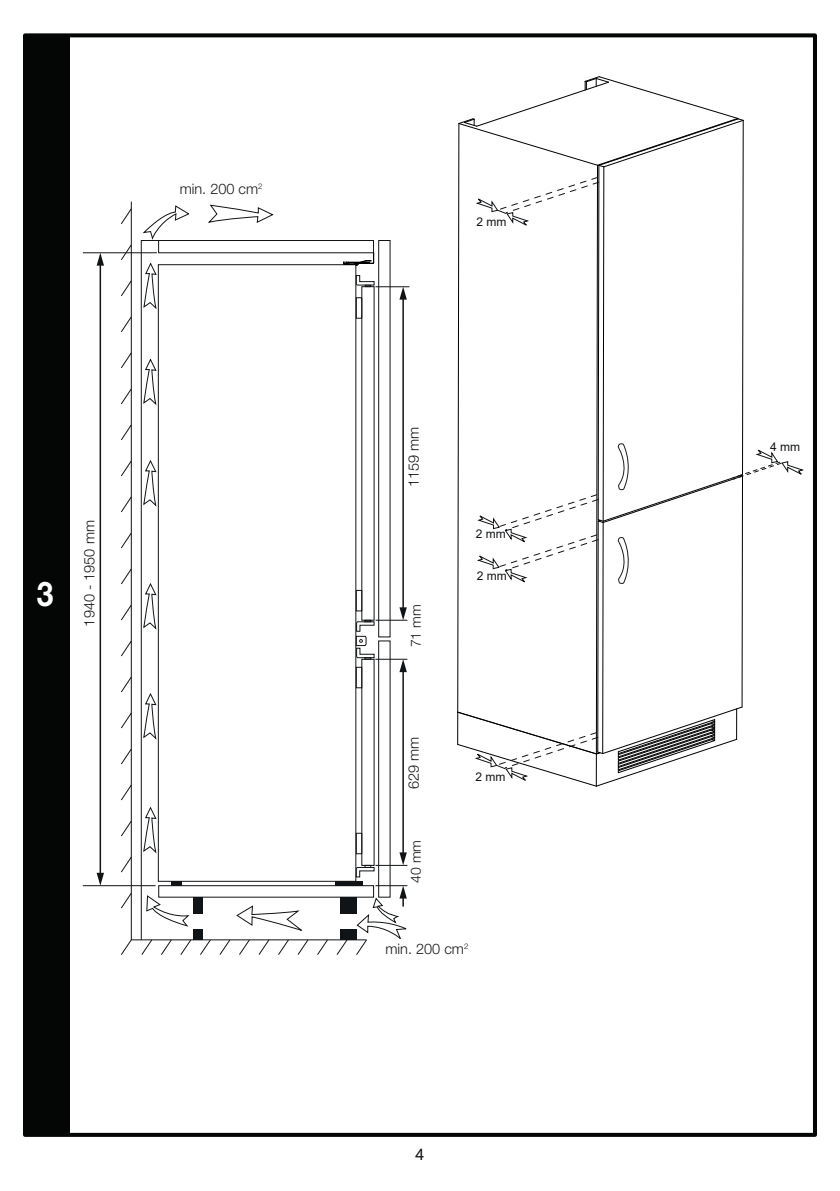
<style>
.page{position:relative;width:840px;height:1191px;background:#fff}
.page>*{position:absolute;margin:0;border:0;box-sizing:border-box;transform-origin:0 0}
.t1{font:700 34px "Helvetica Neue LT Pro";color:#fff;scale:.88 1}
.t2{font:300 16px "Helvetica Neue LT Pro";color:#1a1918}
.t3{font:300 14.6px "Helvetica Neue LT Pro";color:#1a1918}
.t4{font:300 14px "Helvetica Neue LT Pro";color:#1a1918}
.t5{font:12px "Arial";color:#111416}
</style>
<div class="page">
<div style="left:25px;top:35px;width:44px;height:1099px;background:#040505"></div>
<div style="left:378px;top:640px;width:12px;height:257px;border:1px solid #111416"></div>
<hr style="left:375px;top:659px;width:32px;height:1px;background:#111416">
<div style="left:378px;top:240px;width:12px;height:397px;border:1px solid #111416"></div>
<hr style="left:375px;top:620px;width:32px;height:1px;background:#111416">
<hr style="left:375px;top:286px;width:34px;height:1px;background:#111416">
<hr style="left:375px;top:865px;width:32px;height:1px;background:#111416">
<hr style="left:402px;top:295px;width:1px;height:319px;background:#111416">
<svg style="left:399px;top:659px;width:7px;height:13px"></svg>
<svg style="left:399px;top:852px;width:7px;height:13px"></svg>
<hr style="left:402px;top:671px;width:1px;height:182px;background:#111416">
<svg style="left:130px;top:201px;width:237px;height:740px"></svg>
<svg style="left:199px;top:938px;width:13px;height:17px"></svg>
<svg style="left:218px;top:938px;width:13px;height:17px"></svg>
<svg style="left:238px;top:938px;width:13px;height:17px"></svg>
<svg style="left:257px;top:938px;width:13px;height:17px"></svg>
<svg style="left:277px;top:938px;width:13px;height:17px"></svg>
<svg style="left:296px;top:938px;width:13px;height:17px"></svg>
<svg style="left:316px;top:938px;width:13px;height:17px"></svg>
<svg style="left:335px;top:938px;width:13px;height:17px"></svg>
<svg style="left:121px;top:938px;width:12px;height:17px"></svg>
<svg style="left:121px;top:891px;width:12px;height:18px"></svg>
<svg style="left:121px;top:855px;width:12px;height:18px"></svg>
<svg style="left:121px;top:819px;width:12px;height:18px"></svg>
<svg style="left:121px;top:783px;width:12px;height:18px"></svg>
<svg style="left:121px;top:747px;width:12px;height:18px"></svg>
<svg style="left:121px;top:711px;width:12px;height:18px"></svg>
<svg style="left:121px;top:675px;width:12px;height:18px"></svg>
<svg style="left:121px;top:639px;width:12px;height:18px"></svg>
<svg style="left:121px;top:603px;width:12px;height:18px"></svg>
<svg style="left:121px;top:567px;width:12px;height:18px"></svg>
<svg style="left:121px;top:531px;width:12px;height:18px"></svg>
<svg style="left:121px;top:495px;width:12px;height:18px"></svg>
<svg style="left:121px;top:459px;width:12px;height:18px"></svg>
<svg style="left:121px;top:423px;width:12px;height:18px"></svg>
<svg style="left:121px;top:387px;width:12px;height:18px"></svg>
<svg style="left:121px;top:351px;width:12px;height:18px"></svg>
<svg style="left:121px;top:315px;width:12px;height:18px"></svg>
<svg style="left:121px;top:279px;width:12px;height:18px"></svg>
<svg style="left:120px;top:243px;width:13px;height:18px"></svg>
<svg style="left:121px;top:207px;width:12px;height:18px"></svg>
<svg style="left:355px;top:274px;width:20px;height:13px"></svg>
<svg style="left:355px;top:865px;width:20px;height:13px"></svg>
<hr style="left:83px;top:252px;width:74px;height:1px;background:#111416">
<hr style="left:83px;top:885px;width:72px;height:1px;background:#111416">
<hr style="left:99px;top:259px;width:2px;height:616px;background:#111416">
<hr style="left:335px;top:881px;width:28px;height:4px;background:#111416">
<svg style="left:399px;top:287px;width:7px;height:13px"></svg>
<svg style="left:399px;top:607px;width:7px;height:13px"></svg>
<svg style="left:97px;top:872px;width:7px;height:13px"></svg>
<svg style="left:97px;top:253px;width:7px;height:13px"></svg>
<svg style="left:457px;top:76px;width:346px;height:711px"></svg>
<svg style="left:140px;top:205px;width:52px;height:750px"></svg>
<svg style="left:342px;top:252px;width:32px;height:15px"></svg>
<div style="left:23px;top:33px;width:793px;height:1103px;border:4px solid #040505"></div>
<svg style="left:355px;top:885px;width:53px;height:70px"></svg>
<svg style="left:355px;top:620px;width:20px;height:40px"></svg>
<p class="t3" style="left:179px;top:180px;width:84px">min. 200 cm<sup>2</sup></p>
<h1 class="t1" style="left:37px;top:573px;width:20px">3</h1>
<p class="t3" style="left:80px;top:626px;width:108px;rotate:-90deg">1940 - 1950 mm</p>
<p class="t5" style="left:476px;top:213px;width:31px">2 mm</p>
<p class="t3" style="left:404px;top:487px;width:62px;rotate:-90deg">1159 mm</p>
<p class="t4" style="left:407px;top:647px;width:44px;rotate:-90deg">71 mm</p>
<p class="t3" style="left:404px;top:789px;width:54px;rotate:-90deg">629 mm</p>
<p class="t4" style="left:407px;top:883px;width:44px;rotate:-90deg">40 mm</p>
<p class="t5" style="left:475px;top:526px;width:31px">2 mm</p>
<p class="t5" style="left:476px;top:567px;width:31px">2 mm</p>
<p class="t5" style="left:475px;top:768px;width:31px">2 mm</p>
<p class="t3" style="left:385px;top:940px;width:84px">min. 200 cm<sup>2</sup></p>
<p class="t2" style="left:415px;top:1144px;width:10px">4</p>
<p class="t5" style="left:769px;top:439px;width:32px">4 mm</p>
</div>
